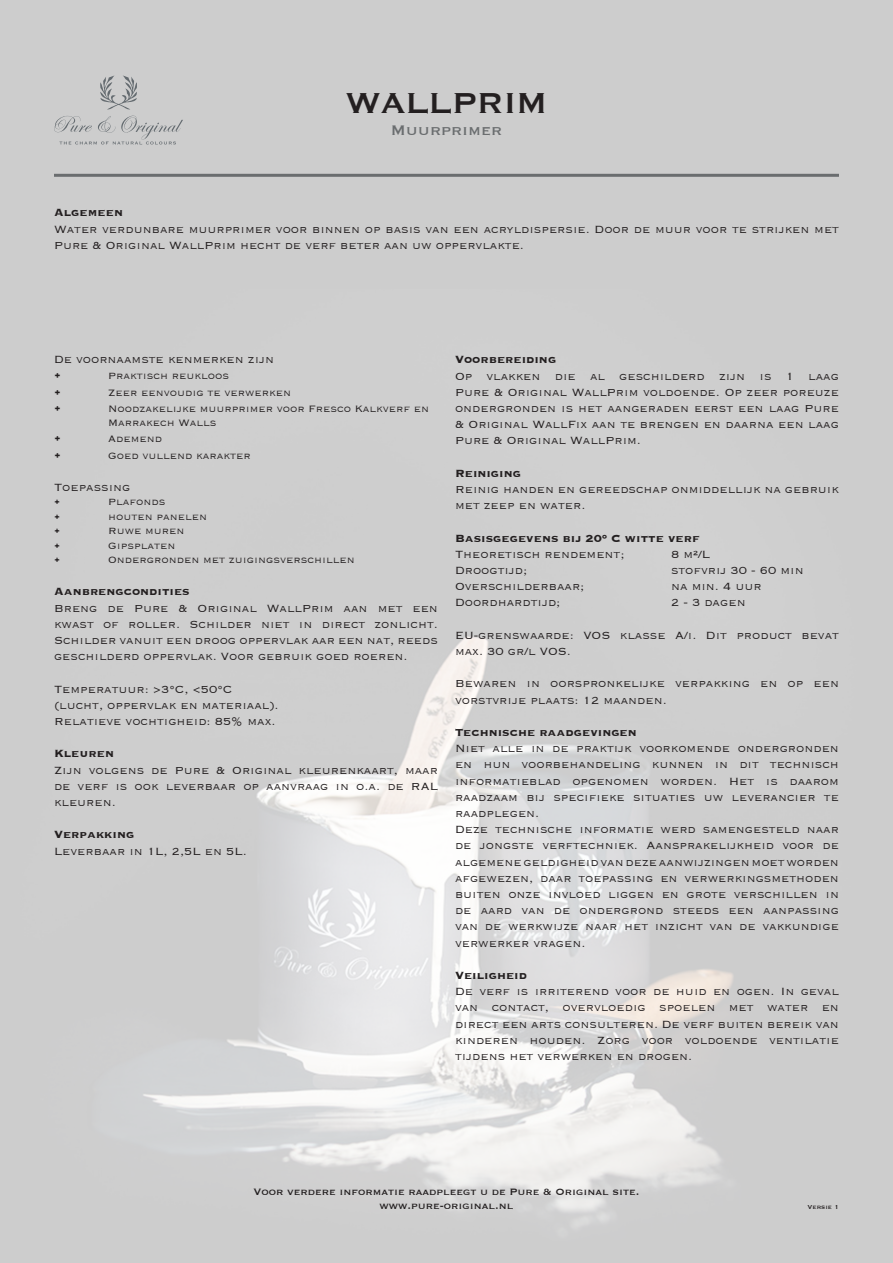
<style>
.page{position:relative;width:893px;height:1263px;background:#fff}
.page>*{position:absolute;margin:0;border:0;box-sizing:border-box;transform-origin:0 0}
.t1{font:37.5px "Copperplate";color:#231f20}
.t2{font:18px "Copperplate";color:#6a6d6f}
.t3{font:300 13.5px/16.2px "Copperplate";color:#231f20;text-align:justify}
.t4{font:700 13.5px "Copperplate";color:#231f20}
.t5{font:300 12px "Copperplate";color:#231f20}
.t6{font:12px "Copperplate";color:#231f20}
.t7{font:7.5px "Copperplate";color:#231f20}
</style>
<div class="page">
<hr style="left:54px;top:174px;width:785px;height:3px;background:#6a6d6f">
<svg style="left:100px;top:75px;width:37px;height:34px"></svg>
<svg style="left:54px;top:116px;width:129px;height:28px;background:#c1c2c3"></svg>
<p class="t1" style="left:345px;top:79px;width:204px">WALLPRIM</p>
<p class="t2" style="left:391px;top:118px;width:113px">Muurprimer</p>
<p class="t4" style="left:54px;top:204px;width:70px">Algemeen</p>
<p class="t3" style="left:54px;top:220px;width:786px">Water verdunbare muurprimer voor binnen op basis van een acryldispersie. Door de muur voor te strijken met<br>Pure &amp; Original WallPrim hecht de verf beter aan uw oppervlakte.</p>
<p class="t3" style="left:54px;top:351px;width:222px">De voornaamste kenmerken zijn</p>
<p class="t3" style="left:54px;top:367px;width:8px">•</p>
<p class="t5" style="left:108px;top:368px;width:123px">Praktisch reukloos</p>
<p class="t3" style="left:54px;top:383px;width:8px">•</p>
<p class="t5" style="left:108px;top:385px;width:185px">Zeer eenvoudig te verwerken</p>
<p class="t3" style="left:54px;top:399px;width:8px">•</p>
<p class="t5" style="left:108px;top:401px;width:323px">Noodzakelijke muurprimer voor Fresco Kalkverf en</p>
<p class="t5" style="left:108px;top:415px;width:110px">Marrakech Walls</p>
<p class="t3" style="left:54px;top:430px;width:8px">•</p>
<p class="t5" style="left:108px;top:431px;width:55px">Ademend</p>
<p class="t3" style="left:54px;top:446px;width:8px">•</p>
<p class="t5" style="left:108px;top:448px;width:144px">Goed vullend karakter</p>
<p class="t3" style="left:54px;top:478px;width:78px">Toepassing</p>
<p class="t5" style="left:54px;top:494px;width:7px">•</p>
<p class="t5" style="left:108px;top:494px;width:59px">Plafonds</p>
<p class="t5" style="left:54px;top:509px;width:7px">•</p>
<p class="t5" style="left:108px;top:509px;width:101px">houten panelen</p>
<p class="t5" style="left:54px;top:523px;width:7px">•</p>
<p class="t5" style="left:108px;top:523px;width:78px">Ruwe muren</p>
<p class="t5" style="left:54px;top:538px;width:7px">•</p>
<p class="t5" style="left:108px;top:538px;width:69px">Gipsplaten</p>
<p class="t5" style="left:54px;top:552px;width:7px">•</p>
<p class="t5" style="left:108px;top:552px;width:248px">Ondergronden met zuigingsverschillen</p>
<p class="t4" style="left:54px;top:583px;width:137px">Aanbrengcondities</p>
<p class="t3" style="left:54px;top:599px;width:385px">Breng de Pure &amp; Original WallPrim aan met een kwast of roller. Schilder niet in direct zonlicht.<br>Schilder vanuit een droog oppervlak aar een nat, reeds geschilderd oppervlak. Voor gebruik goed roeren.</p>
<p class="t3" style="left:54px;top:680px;width:180px">Temperatuur: &gt;3°C, &lt;50°C</p>
<p class="t3" style="left:54px;top:696px;width:226px">(lucht, oppervlak en materiaal).</p>
<p class="t3" style="left:54px;top:712px;width:223px">Relatieve vochtigheid: 85% max.</p>
<p class="t4" style="left:54px;top:745px;width:62px">Kleuren</p>
<p class="t3" style="left:54px;top:761px;width:385px">Zijn volgens de Pure &amp; Original kleurenkaart, maar de verf is ook leverbaar op aanvraag in o.a. de RAL kleuren.</p>
<p class="t4" style="left:54px;top:826px;width:82px">Verpakking</p>
<p class="t3" style="left:54px;top:842px;width:194px">Leverbaar in 1L, 2,5L en 5L.</p>
<p class="t4" style="left:455px;top:351px;width:103px">Voorbereiding</p>
<p class="t3" style="left:455px;top:367px;width:385px">Op vlakken die al geschilderd zijn is 1 laag Pure &amp; Original WallPrim voldoende. Op zeer poreuze ondergronden is het aangeraden eerst een laag Pure &amp; Original WallFix aan te brengen en daarna een laag Pure &amp; Original WallPrim.</p>
<p class="t4" style="left:455px;top:464px;width:67px">Reiniging</p>
<p class="t3" style="left:455px;top:480px;width:385px">Reinig handen en gereedschap onmiddellijk na gebruik met zeep en water.</p>
<p class="t4" style="left:455px;top:529px;width:246px">Basisgegevens bij 20º C witte verf</p>
<p class="t3" style="left:455px;top:545px;width:171px">Theoretisch rendement;</p>
<p class="t3" style="left:671px;top:545px;width:41px">8 m²/L</p>
<p class="t3" style="left:455px;top:561px;width:74px">Droogtijd;</p>
<p class="t3" style="left:671px;top:561px;width:134px">stofvrij 30 - 60 min</p>
<p class="t3" style="left:455px;top:578px;width:131px">Overschilderbaar;</p>
<p class="t3" style="left:671px;top:578px;width:92px">na min. 4 uur</p>
<p class="t3" style="left:455px;top:594px;width:107px">Doordhardtijd;</p>
<p class="t3" style="left:671px;top:594px;width:76px">2 - 3 dagen</p>
<p class="t3" style="left:455px;top:626px;width:385px">EU-grenswaarde: VOS klasse A/i. Dit product bevat max. 30 gr/l VOS.</p>
<p class="t3" style="left:455px;top:675px;width:385px">Bewaren in oorspronkelijke verpakking en op een vorstvrije plaats: 12 maanden.</p>
<p class="t4" style="left:455px;top:723px;width:183px">Technische raadgevingen</p>
<p class="t3" style="left:455px;top:740px;width:385px">Niet alle in de praktijk voorkomende ondergronden en hun voorbehandeling kunnen in dit technisch informatieblad opgenomen worden. Het is daarom raadzaam bij specifieke situaties uw leverancier te raadplegen.</p>
<p class="t3" style="left:455px;top:821px;width:385px">Deze technische informatie werd samengesteld naar de jongste verftechniek. Aansprakelijkheid voor de algemene geldigheid van deze aanwijzingen moet worden afgewezen, daar toepassing en verwerkingsmethoden buiten onze invloed liggen en grote verschillen in de aard van de ondergrond steeds een aanpassing van de werkwijze naar het inzicht van de vakkundige verwerker vragen.</p>
<p class="t4" style="left:455px;top:966px;width:73px">Veiligheid</p>
<p class="t3" style="left:455px;top:983px;width:385px">De verf is irriterend voor de huid en ogen. In geval van contact, overvloedig spoelen met water en direct een arts consulteren. De verf buiten bereik van kinderen houden. Zorg voor voldoende ventilatie tijdens het verwerken en drogen.</p>
<p class="t6" style="left:253px;top:1183px;width:388px">Voor verdere informatie raadpleegt u de Pure &amp; Original site.</p>
<p class="t6" style="left:379px;top:1198px;width:136px">www.pure-original.nl</p>
<p class="t7" style="left:807px;top:1202px;width:33px">Versie 1</p>
</div>
